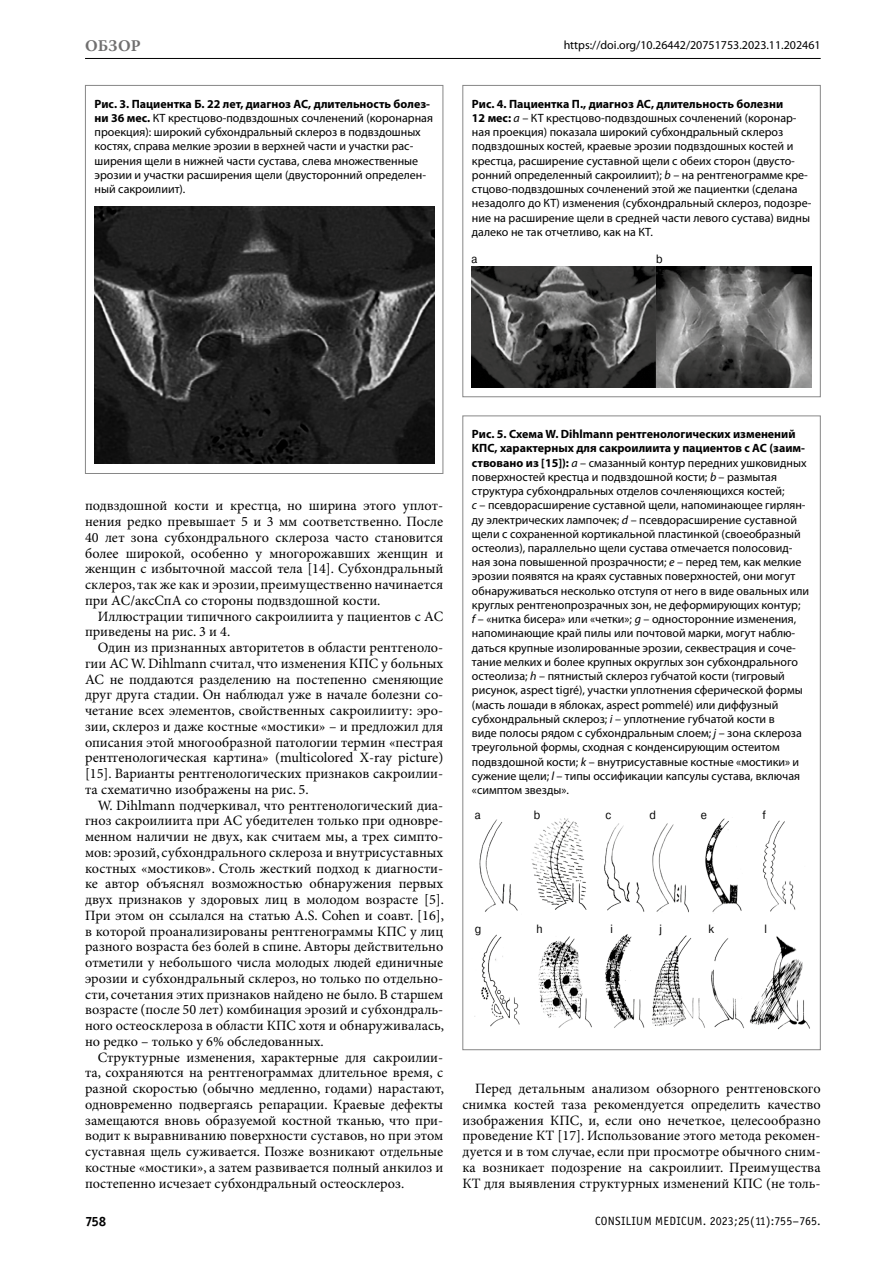
<style>
.page{position:relative;width:893px;height:1263px;background:#fff}
.page>*{position:absolute;margin:0;border:0;box-sizing:border-box;transform-origin:0 0}
.t1{font:700 16.5px "Minion Pro";color:#706f6f}
.t2{font:14.25px/15.8px "Minion Pro";color:#000;text-align:justify}
.t3{font:13.5px "Officina Sans Bold C";color:#000}
.t4{font:12px/14.2px "Myriad Pro";color:#000}
.t5{font:12px "Officina Sans Book C";letter-spacing:.025em;color:#000}
.t6{font:12px "Pragmatica C";color:#000;scale:.9 1}
.s1{font-weight:700}
.s2{font-style:italic}
</style>
<div class="page">
<hr style="left:85px;top:58px;width:736px;height:1px;background:#000">
<img style="left:94px;top:206px;width:340px;height:258px">
<div style="left:85px;top:85px;width:358px;height:389px;border:1px solid #878787"></div>
<img style="left:472px;top:266px;width:183px;height:121px">
<img style="left:657px;top:266px;width:154px;height:121px">
<div style="left:462px;top:85px;width:359px;height:312px;border:1px solid #878787"></div>
<img style="left:474px;top:818px;width:336px;height:212px">
<p class="t1" style="left:85px;top:36px;width:25px">Обзор</p>
<p class="t4" style="left:95px;top:97px;width:340px"><span class="s1">Рис. 3. Пациентка Б. 22 лет, диагноз АС, длительность болез&shy;ни 36 мес.</span> КТ крестцово-подвздошных сочленений (коронарная проекция): широкий субхондральный склероз в подвздошных костях, справа мелкие эрозии в верхней части и участки рас&shy;ширения щели в нижней части сустава, слева множественные эрозии и участки расширения щели (двусторонний определен&shy;ный сакроилиит).</p>
<p class="t4" style="left:564px;top:38px;width:259px">https://doi.org/10.26442/20751753.2023.11.202461</p>
<p class="t4" style="left:472px;top:97px;width:341px"><span class="s1">Рис. 4. Пациентка П., диагноз АС, длительность болезни<br>12 мес:</span> <span class="s2">a</span> – КТ крестцово-подвздошных сочленений (коронар&shy;ная проекция) показала широкий субхондральный склероз подвздошных костей, краевые эрозии подвздошных костей и крестца, расширение суставной щели с обеих сторон (двусто&shy;ронний определенный сакроилиит); <span class="s2">b</span> – на рентгенограмме кре&shy;стцово-подвздошных сочленений этой же пациентки (сделана незадолго до КТ) изменения (субхондральный склероз, подозре&shy;ние на расширение щели в средней части левого сустава) видны далеко не так отчетливо, как на КТ.</p>
<p class="t6" style="left:472px;top:252px;width:8px">a</p>
<p class="t6" style="left:656px;top:252px;width:9px">b</p>
<p class="t2" style="left:85px;top:498px;width:360px">подвздошной кости и крестца, но ширина этого уплот&shy;нения редко превышает 5 и 3 мм соответственно. После 40 лет зона субхондрального склероза часто становится более широкой, особенно у многорожавших женщин и женщин с избыточной массой тела [14]. Субхондральный склероз, так же как и эрозии, преимущественно начинается при АС/аксСпА со стороны подвздошной кости.</p>
<p class="t2" style="left:85px;top:609px;width:360px;text-indent:13px">Иллюстрации типичного сакроилиита у пациентов с АС приведены на рис. 3 и 4.</p>
<p class="t2" style="left:85px;top:640px;width:360px;text-indent:13px">Один из признанных авторитетов в области рентгеноло&shy;гии АС W. Dihlmann считал, что изменения КПС у больных АС не поддаются разделению на постепенно сменяющие друг друга стадии. Он наблюдал уже в начале болезни со&shy;четание всех элементов, свойственных сакроилииту: эро&shy;зии, склероз и даже костные «мостики» – и предложил для описания этой многообразной патологии термин «пестрая рентгенологическая картина» (multicolored X-ray picture) [15]. Варианты рентгенологических признаков сакроилии&shy;та схематично изображены на рис. 5.</p>
<p class="t2" style="left:85px;top:798px;width:360px;text-indent:13px">W. Dihlmann подчеркивал, что рентгенологический диа&shy;гноз сакроилиита при АС убедителен только при одновре&shy;менном наличии не двух, как считаем мы, а трех симпто&shy;мов: эрозий, субхондрального склероза и внутрисуставных костных «мостиков». Столь жесткий подход к диагности&shy;ке автор объяснял возможностью обнаружения первых двух признаков у здоровых лиц в молодом возрасте [5].<br>При этом он ссылался на статью A.S. Cohen и соавт. [16], в которой проанализированы рентгенограммы КПС у лиц разного возраста без болей в спине. Авторы действительно отметили у небольшого числа молодых людей единичные эрозии и субхондральный склероз, но только по отдельно&shy;сти, сочетания этих признаков найдено не было. В старшем возрасте (после 50 лет) комбинация эрозий и субхондраль&shy;ного остеосклероза в области КПС хотя и обнаруживалась, но редко – только у 6% обследованных.</p>
<p class="t2" style="left:85px;top:1050px;width:360px;text-indent:13px">Структурные изменения, характерные для сакроилии&shy;та, сохраняются на рентгенограммах длительное время, с разной скоростью (обычно медленно, годами) нарастают, одновременно подвергаясь репарации. Краевые дефекты замещаются вновь образуемой костной тканью, что при&shy;водит к выравниванию поверхности суставов, но при этом суставная щель суживается. Позже возникают отдельные костные «мостики», а затем развивается полный анкилоз и постепенно исчезает субхондральный остеосклероз.</p>
<p class="t4" style="left:472px;top:427px;width:339px"><span class="s1">Рис. 5. Схема W. Dihlmann рентгенологических изменений КПС, характерных для сакроилиита у пациентов с АС (заим&shy;ствовано из [15]):</span> <span class="s2">а</span> – смазанный контур передних ушковидных поверхностей крестца и подвздошной кости; <span class="s2">b</span> – размытая структура субхондральных отделов сочленяющихся костей;<br><span class="s2">c</span> – псевдорасширение суставной щели, напоминающее гирлян&shy;ду электрических лампочек; <span class="s2">d</span> – псевдорасширение суставной щели с сохраненной кортикальной пластинкой (своеобразный остеолиз), параллельно щели сустава отмечается полосовид&shy;ная зона повышенной прозрачности; <span class="s2">e</span> – перед тем, как мелкие эрозии появятся на краях суставных поверхностей, они могут обнаруживаться несколько отступя от него в виде овальных или круглых рентгенопрозрачных зон, не деформирующих контур;<br><span class="s2">f</span> – «нитка бисера» или «четки»; <span class="s2">g</span> – односторонние изменения, напоминающие край пилы или почтовой марки, могут наблю&shy;даться крупные изолированные эрозии, секвестрация и соче&shy;тание мелких и более крупных округлых зон субхондрального остеолиза; <span class="s2">h</span> – пятнистый склероз губчатой кости (тигровый рисунок, aspect tigré), участки уплотнения сферической формы (масть лошади в яблоках, aspect pommelé) или диффузный субхондральный склероз; <span class="s2">i</span> – уплотнение губчатой кости в<br>виде полосы рядом с субхондральным слоем; <span class="s2">j</span> – зона склероза треугольной формы, сходная с конденсирующим остеитом подвздошной кости; <span class="s2">k</span> – внутрисуставные костные «мостики» и сужение щели; <span class="s2">l</span> – типы оссификации капсулы сустава, включая «симптом звезды».</p>
<p class="t6" style="left:475px;top:808px;width:8px">a</p>
<p class="t6" style="left:534px;top:808px;width:9px">b</p>
<p class="t6" style="left:605px;top:808px;width:8px">c</p>
<p class="t6" style="left:649px;top:808px;width:9px">d</p>
<p class="t6" style="left:701px;top:808px;width:8px">e</p>
<p class="t6" style="left:762px;top:808px;width:5px">f</p>
<p class="t6" style="left:475px;top:922px;width:9px">g</p>
<p class="t6" style="left:536px;top:922px;width:8px">h</p>
<p class="t6" style="left:611px;top:922px;width:4px">i</p>
<p class="t6" style="left:660px;top:922px;width:4px">j</p>
<p class="t6" style="left:709px;top:922px;width:8px">k</p>
<p class="t6" style="left:765px;top:922px;width:4px">l</p>
<p class="t2" style="left:462px;top:1081px;width:360px;text-indent:13px">Перед детальным анализом обзорного рентгеновского снимка костей таза рекомендуется определить качество изображения КПС, и, если оно нечеткое, целесообразно проведение КТ [17]. Использование этого метода рекомен&shy;дуется и в том случае, если при просмотре обычного сним&shy;ка возникает подозрение на сакроилиит. Преимущества КТ для выявления структурных изменений КПС (не толь-</p>
<p class="t3" style="left:85px;top:1214px;width:23px">758</p>
<p class="t5" style="left:595px;top:1214px;width:227px">CONSILIUM MEDICUM. 2023;25(11):755–765.</p>
</div>
